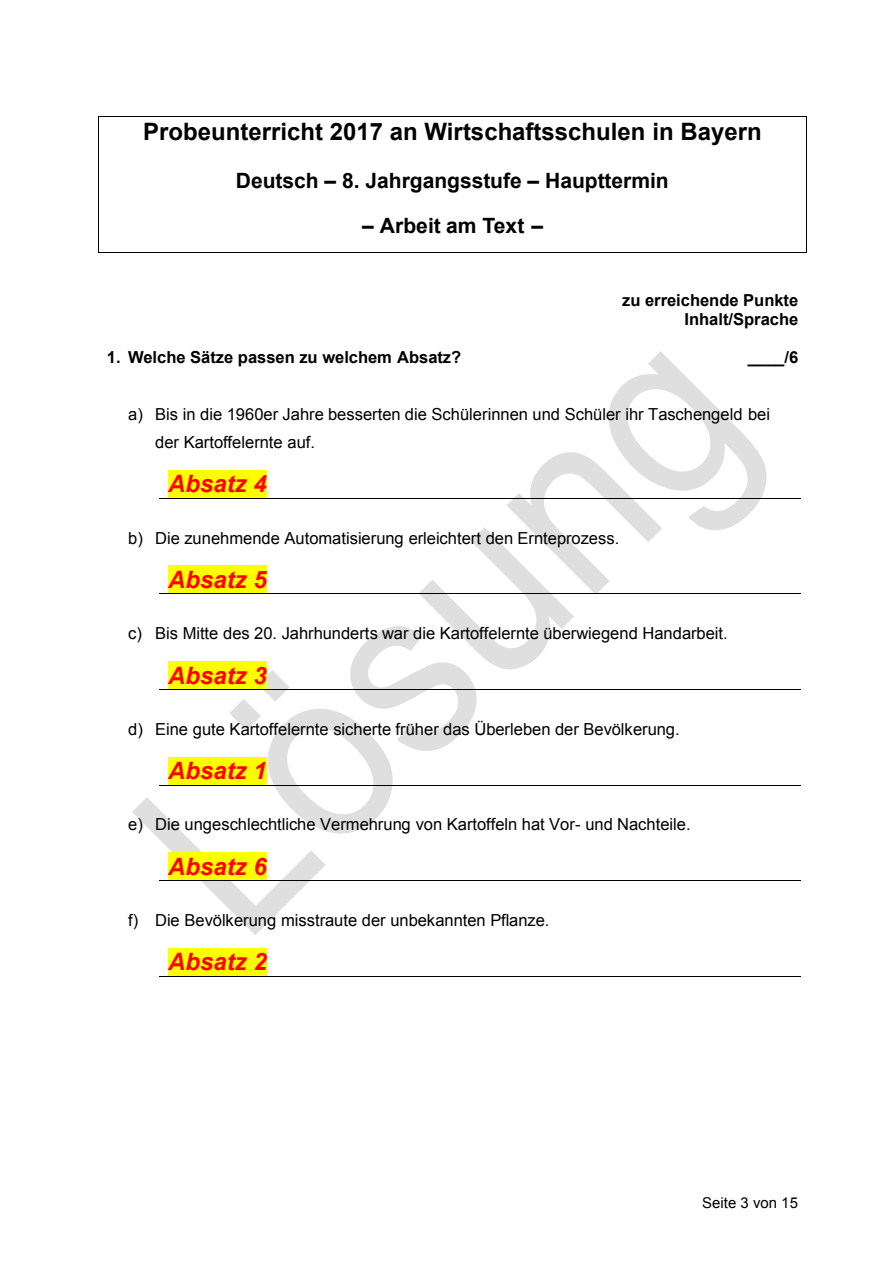
<style>
.page{position:relative;width:894px;height:1265px;background:#fff}
.page>*{position:absolute;margin:0;border:0;box-sizing:border-box;transform-origin:0 0}
.t1{font:700 24px "Arial";color:#000}
.t2{font:italic 700 24px "Arial";color:#f00}
.t3{font:700 21px "Arial";color:#000}
.t4{font:16.5px/28.5px "Arial";color:#000}
.t5{font:700 16.5px/18.9px "Arial";color:#000;text-align:right}
.t6{font:15px "Arial";color:#000}
</style>
<div class="page">
<svg style="left:132px;top:351px;width:635px;height:584px"></svg>
<hr style="left:99px;top:116px;width:707px;height:1px;background:#000">
<hr style="left:98px;top:117px;width:1px;height:43px;background:#000">
<hr style="left:806px;top:117px;width:1px;height:43px;background:#000">
<hr style="left:98px;top:160px;width:1px;height:45px;background:#000">
<hr style="left:806px;top:160px;width:1px;height:45px;background:#000">
<hr style="left:99px;top:252px;width:707px;height:1px;background:#000">
<hr style="left:98px;top:205px;width:1px;height:47px;background:#000">
<hr style="left:806px;top:205px;width:1px;height:47px;background:#000">
<div style="left:168px;top:470px;width:99px;height:28px;background:#ff0"></div>
<hr style="left:159px;top:498px;width:642px;height:1px;background:#000">
<div style="left:168px;top:565px;width:99px;height:28px;background:#ff0"></div>
<hr style="left:159px;top:593px;width:642px;height:1px;background:#000">
<div style="left:168px;top:661px;width:99px;height:28px;background:#ff0"></div>
<hr style="left:159px;top:689px;width:642px;height:1px;background:#000">
<div style="left:168px;top:756px;width:99px;height:28px;background:#ff0"></div>
<hr style="left:159px;top:784px;width:642px;height:1px;background:#000">
<div style="left:168px;top:852px;width:99px;height:28px;background:#ff0"></div>
<hr style="left:159px;top:880px;width:642px;height:1px;background:#000">
<div style="left:168px;top:947px;width:99px;height:28px;background:#ff0"></div>
<hr style="left:159px;top:975px;width:642px;height:1px;background:#000">
<h1 class="t1" style="left:143px;top:123px;width:620px">Probeunterricht 2017 an Wirtschaftsschulen in Bayern</h1>
<p class="t3" style="left:236px;top:173px;width:434px">Deutsch – 8. Jahrgangsstufe – Haupttermin</p>
<p class="t3" style="left:362px;top:218px;width:183px">– Arbeit am Text –</p>
<p class="t5" style="left:622px;top:292px;width:178px">zu erreichende Punkte<br>Inhalt/Sprache</p>
<p class="t5" style="left:107px;top:349px;width:356px">1. Welche Sätze passen zu welchem Absatz?</p>
<p class="t5" style="left:748px;top:349px;width:52px">____/6</p>
<p class="t4" style="left:155px;top:401px;width:616px;text-indent:-27px">a) Bis in die 1960er Jahre besserten die Schülerinnen und Schüler ihr Taschengeld bei der Kartoffelernte auf.</p>
<h1 class="t2" style="left:168px;top:475px;width:100px">Absatz 4</h1>
<p class="t4" style="left:128px;top:525px;width:493px">b) Die zunehmende Automatisierung erleichtert den Ernteprozess.</p>
<h1 class="t2" style="left:168px;top:570px;width:100px">Absatz 5</h1>
<p class="t4" style="left:128px;top:620px;width:601px">c) Bis Mitte des 20. Jahrhunderts war die Kartoffelernte überwiegend Handarbeit.</p>
<h1 class="t2" style="left:168px;top:666px;width:100px">Absatz 3</h1>
<p class="t4" style="left:128px;top:716px;width:553px">d) Eine gute Kartoffelernte sicherte früher das Überleben der Bevölkerung.</p>
<h1 class="t2" style="left:168px;top:761px;width:100px">Absatz 1</h1>
<p class="t4" style="left:128px;top:812px;width:564px">e) Die ungeschlechtliche Vermehrung von Kartoffeln hat Vor- und Nachteile.</p>
<h1 class="t2" style="left:168px;top:857px;width:100px">Absatz 6</h1>
<p class="t4" style="left:128px;top:907px;width:423px">f) Die Bevölkerung misstraute der unbekannten Pflanze.</p>
<h1 class="t2" style="left:168px;top:952px;width:100px">Absatz 2</h1>
<p class="t6" style="left:702px;top:1196px;width:97px">Seite 3 von 15</p>
</div>
